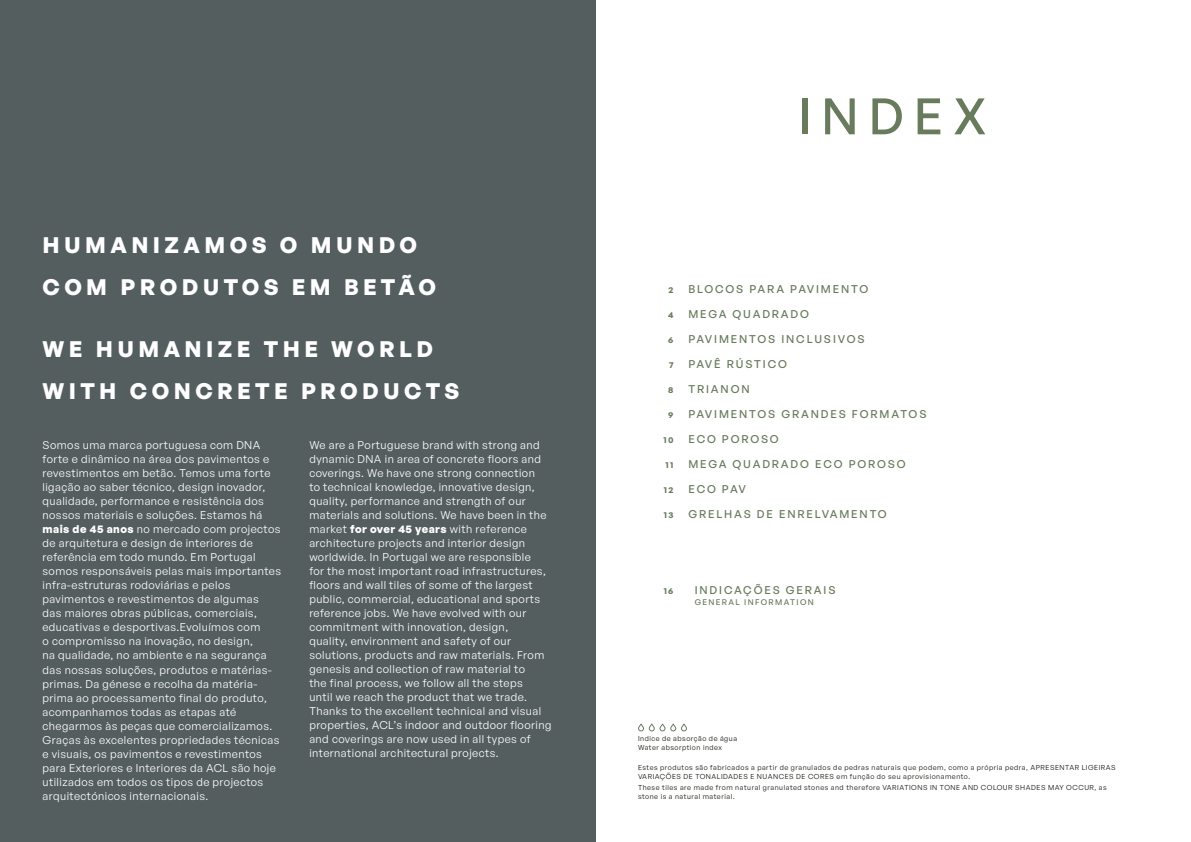
<style>
.page{position:relative;width:1191px;height:842px;background:#fff}
.page>*{position:absolute;margin:0;border:0;box-sizing:border-box;transform-origin:0 0}
.t1{font:500 50px "General Sans";letter-spacing:.2em;color:#687b5d}
.t2{font:700 22px/42px "General Sans";letter-spacing:.2em;color:#fff}
.t3{font:11px/14px "General Sans";letter-spacing:.04em;color:#fff}
.t4{font:500 11px "General Sans";letter-spacing:.17em;color:#687b5d}
.t5{font:500 8px "General Sans";letter-spacing:.17em;color:#687b5d}
.t6{font:700 8px "General Sans";letter-spacing:.17em;color:#687b5d}
.t7{font:7px/9px "General Sans";letter-spacing:.075em;color:#12120d}
.s1{font-weight:700}
</style>
<div class="page">
<div style="left:0;top:0;width:595px;height:842px;background:#545e5e"></div>
<svg style="left:638px;top:723px;width:49px;height:9px"></svg>
<h2 class="t2" style="left:43px;top:223px;width:395px">HUMANIZAMOS O MUNDO<br>COM PRODUTOS EM BETÃO</h2>
<h2 class="t2" style="left:43px;top:327px;width:418px">WE HUMANIZE THE WORLD<br>WITH CONCRETE PRODUCTS</h2>
<p class="t3" style="left:43px;top:438px;width:240px">Somos uma marca portuguesa com DNA forte e dinâmico na área dos pavimentos e revestimentos em betão. Temos uma forte ligação ao saber técnico, design inovador, qualidade, performance e resistência dos nossos materiais e soluções. Estamos há <span class="s1">mais de 45 anos</span> no mercado com projectos de arquitetura e design de interiores de referência em todo mundo. Em Portugal somos responsáveis pelas mais importantes infra-estruturas rodoviárias e pelos pavimentos e revestimentos de algumas<br>das maiores obras públicas, comerciais, educativas e desportivas.Evoluímos com<br>o compromisso na inovação, no design,<br>na qualidade, no ambiente e na segurança das nossas soluções, produtos e matérias&shy;primas. Da génese e recolha da matéria&shy;prima ao processamento final do produto, acompanhamos todas as etapas até chegarmos às peças que comercializamos.<br>Graças às excelentes propriedades técnicas e visuais, os pavimentos e revestimentos para Exteriores e Interiores da ACL são hoje utilizados em todos os tipos de projectos arquitectónicos internacionais.</p>
<p class="t3" style="left:309px;top:437px;width:243px">We are a Portuguese brand with strong and dynamic DNA in area of concrete floors and coverings. We have one strong connection<br>to technical knowledge, innovative design, quality, performance and strength of our materials and solutions. We have been in the market <span class="s1">for over 45 years</span> with reference architecture projects and interior design worldwide. In Portugal we are responsible<br>for the most important road infrastructures, floors and wall tiles of some of the largest public, commercial, educational and sports reference jobs. We have evolved with our commitment with innovation, design,<br>quality, environment and safety of our solutions, products and raw materials. From genesis and collection of raw material to<br>the final process, we follow all the steps<br>until we reach the product that we trade.<br>Thanks to the excellent technical and visual properties, ACL’s indoor and outdoor flooring and coverings are now used in all types of international architectural projects.</p>
<h1 class="t1" style="left:798px;top:85px;width:190px">INDEX</h1>
<p class="t6" style="left:668px;top:285px;width:6px">2</p>
<p class="t6" style="left:668px;top:310px;width:7px">4</p>
<p class="t6" style="left:668px;top:335px;width:7px">6</p>
<p class="t6" style="left:669px;top:360px;width:6px">7</p>
<p class="t6" style="left:668px;top:385px;width:7px">8</p>
<p class="t6" style="left:668px;top:410px;width:7px">9</p>
<p class="t6" style="left:663px;top:435px;width:12px">10</p>
<p class="t6" style="left:665px;top:460px;width:9px">11</p>
<p class="t6" style="left:664px;top:485px;width:11px">12</p>
<p class="t6" style="left:664px;top:510px;width:11px">13</p>
<p class="t4" style="left:688px;top:282px;width:181px">BLOCOS PARA PAVIMENTO</p>
<p class="t4" style="left:688px;top:307px;width:122px">MEGA QUADRADO</p>
<p class="t4" style="left:688px;top:332px;width:178px">PAVIMENTOS INCLUSIVOS</p>
<p class="t4" style="left:688px;top:357px;width:100px">PAVÊ RÚSTICO</p>
<p class="t4" style="left:688px;top:382px;width:63px">TRIANON</p>
<p class="t4" style="left:688px;top:407px;width:240px">PAVIMENTOS GRANDES FORMATOS</p>
<p class="t4" style="left:688px;top:432px;width:92px">ECO POROSO</p>
<p class="t4" style="left:688px;top:457px;width:219px">MEGA QUADRADO ECO POROSO</p>
<p class="t4" style="left:688px;top:482px;width:59px">ECO PAV</p>
<p class="t4" style="left:688px;top:507px;width:200px">GRELHAS DE ENRELVAMENTO</p>
<p class="t6" style="left:663px;top:586px;width:11px">16</p>
<p class="t4" style="left:694px;top:583px;width:142px">INDICAÇÕES GERAIS</p>
<p class="t5" style="left:694px;top:597px;width:121px">GENERAL INFORMATION</p>
<p class="t7" style="left:638px;top:733px;width:100px;line-height:9.8px">Indice de absorção de água<br>Water absorption index</p>
<p class="t7" style="left:638px;top:762px;width:479px">Estes produtos são fabricados a partir de granulados de pedras naturais que podem, como a própria pedra, APRESENTAR LIGEIRAS<br>VARIAÇÕES DE TONALIDADES E NUANCES DE CORES em função do seu aprovisionamento.</p>
<p class="t7" style="left:638px;top:783px;width:470px">These tiles are made from natural granulated stones and therefore VARIATIONS IN TONE AND COLOUR SHADES MAY OCCUR, as stone is a natural material.</p>
</div>
